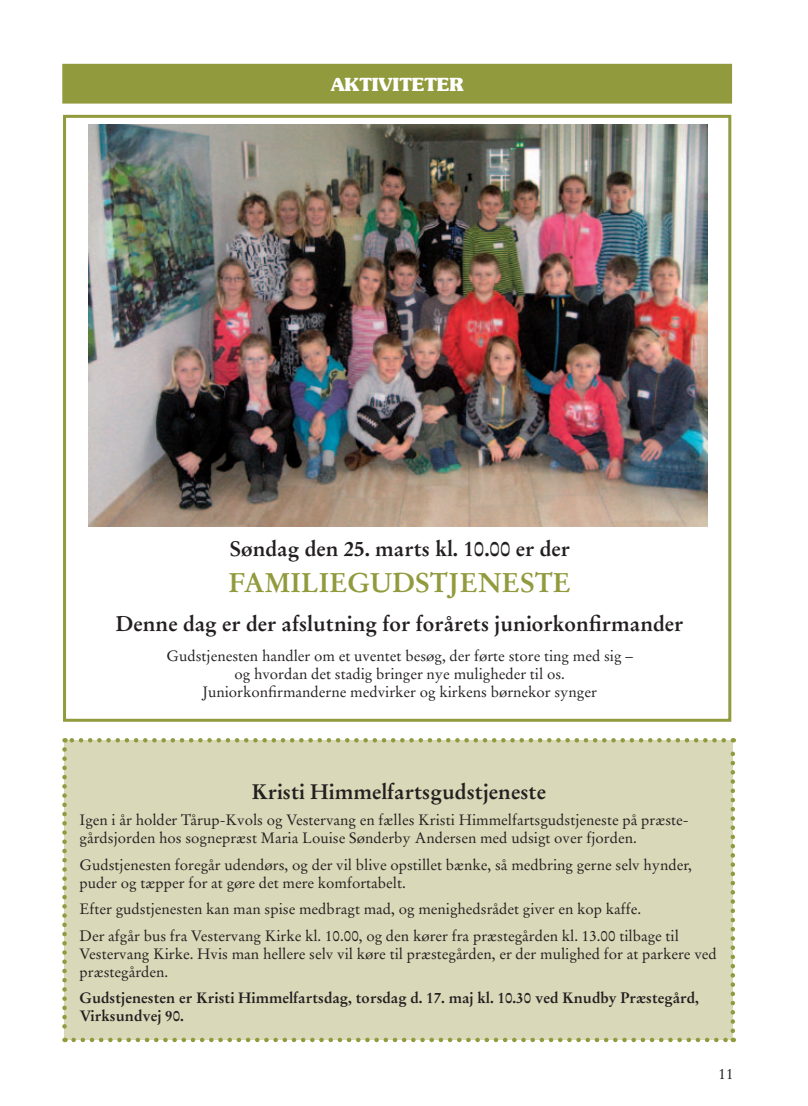
<style>
.page{position:relative;width:808px;height:1106px;background:#fff}
.page>*{position:absolute;margin:0;border:0;box-sizing:border-box;transform-origin:0 0}
.t1{font:700 27px "Stempel Garamond LT Std";color:#919a3c}
.t2{font:700 21px "Stempel Garamond LT Std";color:#231f20}
.t3{font:700 18px "Souvenir";color:#fff}
.t4{font:15px/18px "Stempel Garamond LT Std";color:#231f20}
.t5{font:700 15px/18px "Stempel Garamond LT Std";color:#231f20}
</style>
<div class="page">
<div style="left:63px;top:65px;width:668px;height:38px;background:#919a3c"></div>
<div style="left:62px;top:64px;width:670px;height:40px;border:2px solid #919a3c"></div>
<div style="left:65px;top:740px;width:668px;height:299px;background:#d9d8b8"></div>
<svg style="left:62px;top:749px;width:5px;height:293px"></svg>
<svg style="left:74px;top:1037px;width:660px;height:5px"></svg>
<svg style="left:730px;top:738px;width:5px;height:292px"></svg>
<svg style="left:65px;top:738px;width:659px;height:4px"></svg>
<div style="left:63px;top:115px;width:668px;height:606px;border:3px solid #919a3c"></div>
<img style="left:89px;top:124px;width:618px;height:402px">
<p class="t3" style="left:331px;top:73px;width:134px">AKTIVITETER</p>
<h2 class="t2" style="left:229px;top:536px;width:342px">Søndag den 25. marts kl. 10.00 er der</h2>
<h1 class="t1" style="left:229px;top:566px;width:121px">familiegudstje</h1>
<h1 class="t1" style="left:478px;top:566px;width:42px">neste</h1>
<h2 class="t2" style="left:116px;top:611px;width:569px">Denne dag er der afslutning for forårets juniorkonfirmander</h2>
<p class="t4" style="left:167px;top:647px;width:468px;text-align:center">Gudstjenesten handler om et uventet besøg, der førte store ting med sig – og hvordan det stadig bringer nye muligheder til os.<br>Juniorkonfirmanderne medvirker og kirkens børnekor synger</p>
<h2 class="t2" style="left:251px;top:778px;width:296px">Kristi Himmelfartsgudstjeneste</h2>
<p class="t4" style="left:80px;top:811px;width:611px">Igen i år holder Tårup-Kvols og Vestervang en fælles Kristi Himmelfartsgudstjeneste på præste&shy;gårdsjorden hos sognepræst Maria Louise Sønderby Andersen med udsigt over fjorden.</p>
<p class="t4" style="left:80px;top:855px;width:614px">Gudstjenesten foregår udendørs, og der vil blive opstillet bænke, så medbring gerne selv hynder, puder og tæpper for at gøre det mere komfortabelt.</p>
<p class="t4" style="left:80px;top:896px;width:601px;line-height:26.5px">Efter gudstjenesten kan man spise medbragt mad, og menighedsrådet giver en kop kaffe.<br>Der afgår bus fra Vestervang Kirke kl. 10.00, og den kører fra præstegården kl. 13.00 tilbage til</p>
<p class="t4" style="left:80px;top:944px;width:639px">Vestervang Kirke. Hvis man hellere selv vil køre til præstegården, er der mulighed for at parkere ved præstegården.</p>
<p class="t5" style="left:80px;top:989px;width:621px">Gudstjenesten er Kristi Himmelfartsdag, torsdag d. 17. maj kl. 10.30 ved Knudby Præstegård,<br>Virksundvej 90.</p>
<p class="t4" style="left:718px;top:1065px;width:16px">11</p>
</div>
